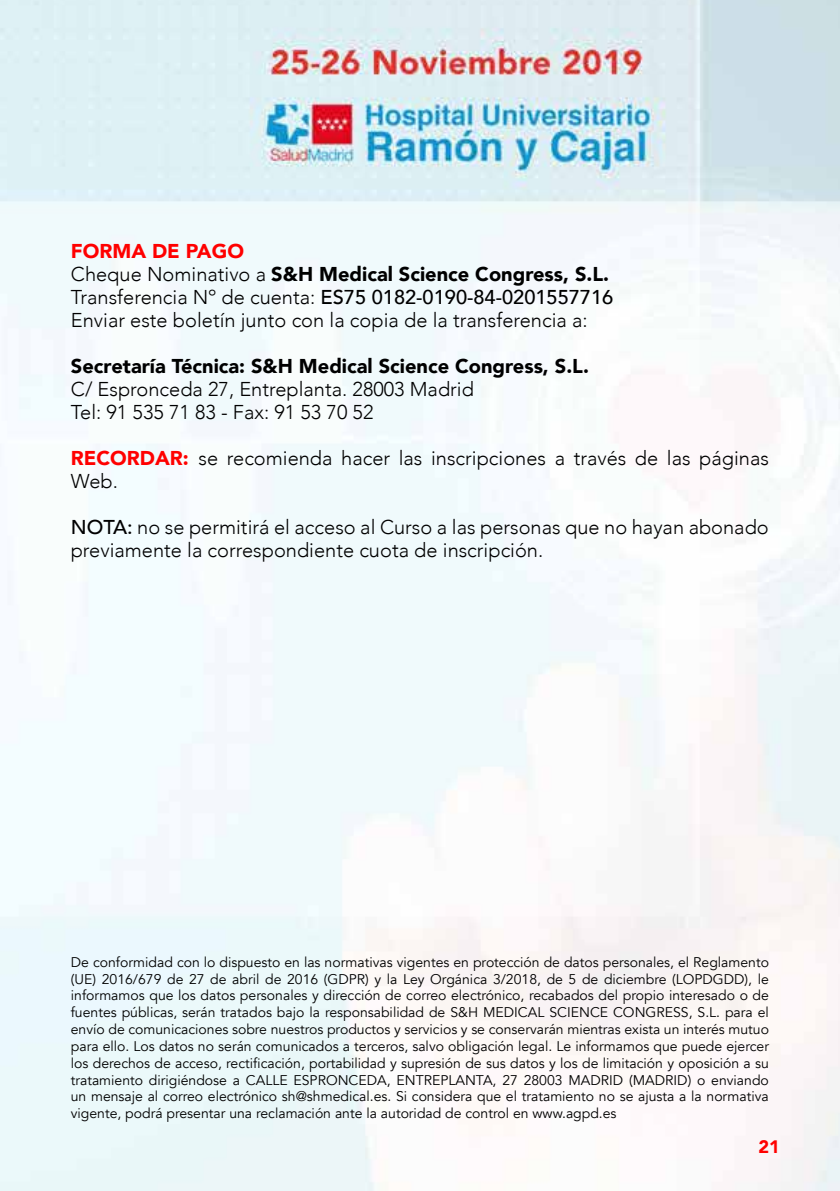
<style>
.page{position:relative;width:840px;height:1191px;background:#fff}
.page>*{position:absolute;margin:0;border:0;box-sizing:border-box;transform-origin:0 0}
.t1{font:300 20px/23px "Avenir";color:#000}
.t2{font:900 20px "Avenir";color:#000}
.t3{font:900 18px "Avenir";color:#f00}
.t4{font:14px/16.8px "Avenir";color:#000;text-align:justify}
.s1{font-weight:900;color:#f00}
.s2{font-weight:900}
.s3{font-weight:500}
</style>
<div class="page">
<img style="left:0;top:0;width:839px;height:1191px">
<h1 class="t1" style="left:71px;top:240px;width:543px"><span class="s1">FORMA DE PAGO<br></span>Cheque Nominativo a <span class="s2">S&amp;H Medical Science Congress, S.L.<br></span>Transferencia Nº de cuenta: <span class="s3">ES75 0182-0190-84-0201557716<br></span>Enviar este boletín junto con la copia de la transferencia a:</h1>
<h1 class="t2" style="left:71px;top:349px;width:519px">Secretaría Técnica: S&amp;H Medical Science Congress, S.L.</h1>
<h1 class="t1" style="left:71px;top:378px;width:404px">C/ Espronceda 27, Entreplanta. 28003 Madrid<br>Tel: 91 535 71 83 - Fax: 91 53 70 52</h1>
<h1 class="t1" style="left:71px;top:447px;width:699px"><span class="s1">RECORDAR:</span> se recomienda hacer las inscripciones a través de las páginas<br>Web.</h1>
<h1 class="t1" style="left:71px;top:516px;width:699px"><span class="s3">NOTA:</span> no se permitirá el acceso al Curso a las personas que no hayan abonado previamente la correspondiente cuota de inscripción.</h1>
<p class="t4" style="left:71px;top:954px;width:699px">De conformidad con lo dispuesto en las normativas vigentes en protección de datos personales, el Reglamento (UE) 2016/679 de 27 de abril de 2016 (GDPR) y la Ley Orgánica 3/2018, de 5 de diciembre (LOPDGDD), le informamos que los datos personales y dirección de correo electrónico, recabados del propio interesado o de fuentes públicas, serán tratados bajo la responsabilidad de S&amp;H MEDICAL SCIENCE CONGRESS, S.L. para el envío de comunicaciones sobre nuestros productos y servicios y se conservarán mientras exista un interés mutuo para ello. Los datos no serán comunicados a terceros, salvo obligación legal. Le informamos que puede ejercer los derechos de acceso, rectificación, portabilidad y supresión de sus datos y los de limitación y oposición a su tratamiento dirigiéndose a CALLE ESPRONCEDA, ENTREPLANTA, 27 28003 MADRID (MADRID) o enviando un mensaje al correo electrónico sh@shmedical.es. Si considera que el tratamiento no se ajusta a la normativa vigente, podrá presentar una reclamación ante la autoridad de control en www.agpd.es</p>
<p class="t3" style="left:758px;top:1131px;width:23px">21</p>
</div>
